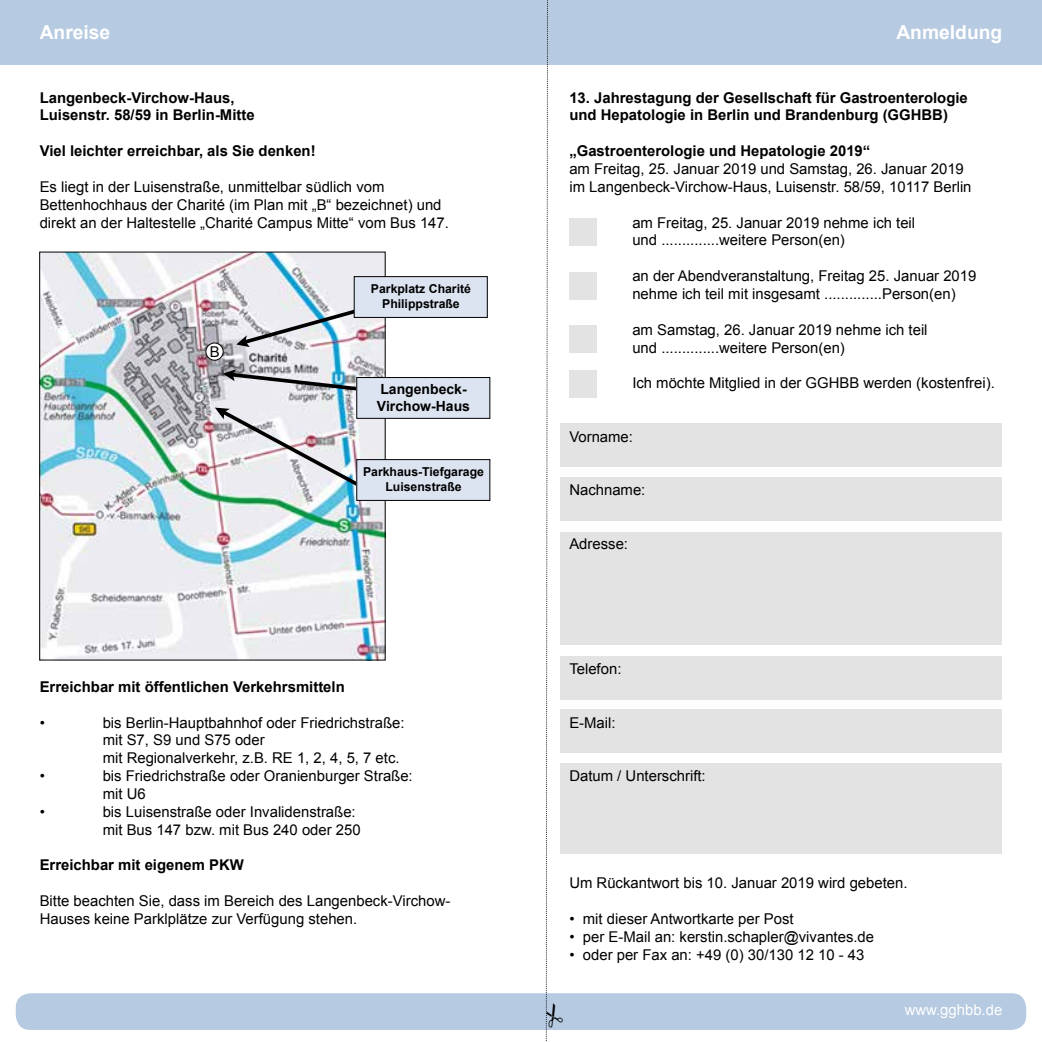
<style>
.page{position:relative;width:1042px;height:1042px;background:#fff}
.page>*{position:absolute;margin:0;border:0;box-sizing:border-box;transform-origin:0 0}
.t1{font:700 19.25px "Arial";color:#fff}
.t2{font:14.88px/17.8px "Arial";color:#000}
.t3{font:700 14.88px/17.8px "Arial";color:#000}
.t4{font:14.88px "Arial";color:#fff}
.t5{font:700 14px/16.8px "Arial";color:#000}
.t6{font:700 12.25px/14.7px "Arial";color:#000;text-align:center}
</style>
<div class="page">
<div style="left:0;top:0;width:1042px;height:64px;background:#b6cae1"></div>
<div style="left:15px;top:993px;width:1012px;height:37px;background:#b6cae1"></div>
<img style="left:41px;top:254px;width:343px;height:404px">
<svg style="left:223px;top:369px;width:152px;height:23px;background:#aab1b7"></svg>
<div style="left:357px;top:377px;width:133px;height:41px;background:#dce4f1"></div>
<div style="left:356px;top:377px;width:134px;height:42px;border:1px solid #000"></div>
<div style="left:206px;top:343px;width:17px;height:17px;background:#fff;border-radius:50%"></div>
<div style="left:206px;top:343px;width:17px;height:17px;border:1px solid #000;border-radius:50%"></div>
<div style="left:561px;top:763px;width:441px;height:90px;background:#e3e3e3"></div>
<div style="left:561px;top:709px;width:441px;height:44px;background:#e3e3e3"></div>
<div style="left:561px;top:656px;width:441px;height:43px;background:#e3e3e3"></div>
<div style="left:561px;top:532px;width:441px;height:113px;background:#e3e3e3"></div>
<div style="left:561px;top:477px;width:441px;height:44px;background:#e3e3e3"></div>
<div style="left:561px;top:423px;width:441px;height:43px;background:#e3e3e3"></div>
<div style="left:569px;top:218px;width:28px;height:28px;background:#e3e3e3"></div>
<div style="left:569px;top:272px;width:28px;height:28px;background:#e3e3e3"></div>
<div style="left:569px;top:325px;width:28px;height:27px;background:#e3e3e3"></div>
<div style="left:569px;top:371px;width:28px;height:27px;background:#e3e3e3"></div>
<img style="left:236px;top:302px;width:148px;height:45px">
<div style="left:354px;top:277px;width:133px;height:40px;background:#dce4f1"></div>
<div style="left:354px;top:276px;width:134px;height:42px;border:1px solid #000"></div>
<img style="left:215px;top:407px;width:146px;height:81px">
<div style="left:357px;top:459px;width:133px;height:41px;background:#dce4f1"></div>
<div style="left:356px;top:459px;width:134px;height:42px;border:1px solid #000"></div>
<svg style="left:545px;top:0;width:18px;height:1042px"></svg>
<p class="t1" style="left:40px;top:19px;width:72px">Anreise</p>
<p class="t1" style="left:896px;top:19px;width:107px">Anmeldung</p>
<p class="t3" style="left:40px;top:89px;width:216px">Langenbeck-Virchow-Haus,<br>Luisenstr. 58/59 in Berlin-Mitte</p>
<p class="t3" style="left:40px;top:142px;width:277px">Viel leichter erreichbar, als Sie denken!</p>
<p class="t2" style="left:40px;top:178px;width:411px">Es liegt in der Luisenstraße, unmittelbar südlich vom<br>Bettenhochhaus der Charité (im Plan mit „B“ bezeichnet) und direkt an der Haltestelle „Charité Campus Mitte“ vom Bus 147.</p>
<p class="t2" style="left:210px;top:343px;width:11px">B</p>
<p class="t6" style="left:371px;top:282px;width:102px">Parkplatz Charité<br>Philippstraße</p>
<p class="t5" style="left:377px;top:381px;width:95px">Langenbeck-<br>Virchow-Haus</p>
<p class="t6" style="left:363px;top:465px;width:122px">Parkhaus-Tiefgarage<br>Luisenstraße</p>
<p class="t3" style="left:40px;top:678px;width:307px">Erreichbar mit öffentlichen Verkehrsmitteln</p>
<p class="t2" style="left:40px;top:713px;width:7px">•</p>
<p class="t2" style="left:103px;top:713px;width:303px">bis Berlin-Hauptbahnhof oder Friedrichstraße: mit S7, S9 und S75 oder<br>mit Regionalverkehr, z.B. RE 1, 2, 4, 5, 7 etc.</p>
<p class="t2" style="left:40px;top:767px;width:7px">•</p>
<p class="t2" style="left:103px;top:767px;width:311px">bis Friedrichstraße oder Oranienburger Straße: mit U6</p>
<p class="t2" style="left:40px;top:803px;width:7px">•</p>
<p class="t2" style="left:103px;top:803px;width:259px">bis Luisenstraße oder Invalidenstraße: mit Bus 147 bzw. mit Bus 240 oder 250</p>
<p class="t3" style="left:40px;top:856px;width:206px">Erreichbar mit eigenem PKW</p>
<p class="t2" style="left:40px;top:892px;width:412px">Bitte beachten Sie, dass im Bereich des Langenbeck-Virchow-<br>Hauses keine Parklplätze zur Verfügung stehen.</p>
<p class="t3" style="left:569px;top:89px;width:400px">13. Jahrestagung der Gesellschaft für Gastroenterologie und Hepatologie in Berlin und Brandenburg (GGHBB)</p>
<p class="t3" style="left:569px;top:142px;width:302px">„Gastroenterologie und Hepatologie 2019“</p>
<p class="t2" style="left:569px;top:160px;width:404px">am Freitag, 25. Januar 2019 und Samstag, 26. Januar 2019 im Langenbeck-Virchow-Haus, Luisenstr. 58/59, 10117 Berlin</p>
<p class="t2" style="left:632px;top:214px;width:284px">am Freitag, 25. Januar 2019 nehme ich teil und ..............weitere Person(en)</p>
<p class="t2" style="left:632px;top:267px;width:345px">an der Abendveranstaltung, Freitag 25. Januar 2019 nehme ich teil mit insgesamt ..............Person(en)</p>
<p class="t2" style="left:632px;top:321px;width:297px">am Samstag, 26. Januar 2019 nehme ich teil und ..............weitere Person(en)</p>
<p class="t2" style="left:632px;top:374px;width:364px">Ich möchte Mitglied in der GGHBB werden (kostenfrei).</p>
<p class="t2" style="left:569px;top:428px;width:65px">Vorname:</p>
<p class="t2" style="left:569px;top:481px;width:78px">Nachname:</p>
<p class="t2" style="left:569px;top:535px;width:60px">Adresse:</p>
<p class="t2" style="left:569px;top:660px;width:54px">Telefon:</p>
<p class="t2" style="left:569px;top:713px;width:48px">E-Mail:</p>
<p class="t2" style="left:569px;top:767px;width:138px">Datum / Unterschrift:</p>
<p class="t2" style="left:569px;top:874px;width:340px">Um Rückantwort bis 10. Januar 2019 wird gebeten.</p>
<p class="t2" style="left:569px;top:910px;width:226px">• mit dieser Antwortkarte per Post</p>
<p class="t2" style="left:569px;top:928px;width:306px">• per E-Mail an: kerstin.schapler@vivantes.de</p>
<p class="t2" style="left:569px;top:945px;width:297px">• oder per Fax an: +49 (0) 30/130 12 10 - 43</p>
<p class="t4" style="left:904px;top:1000px;width:99px">www.gghbb.de</p>
</div>
